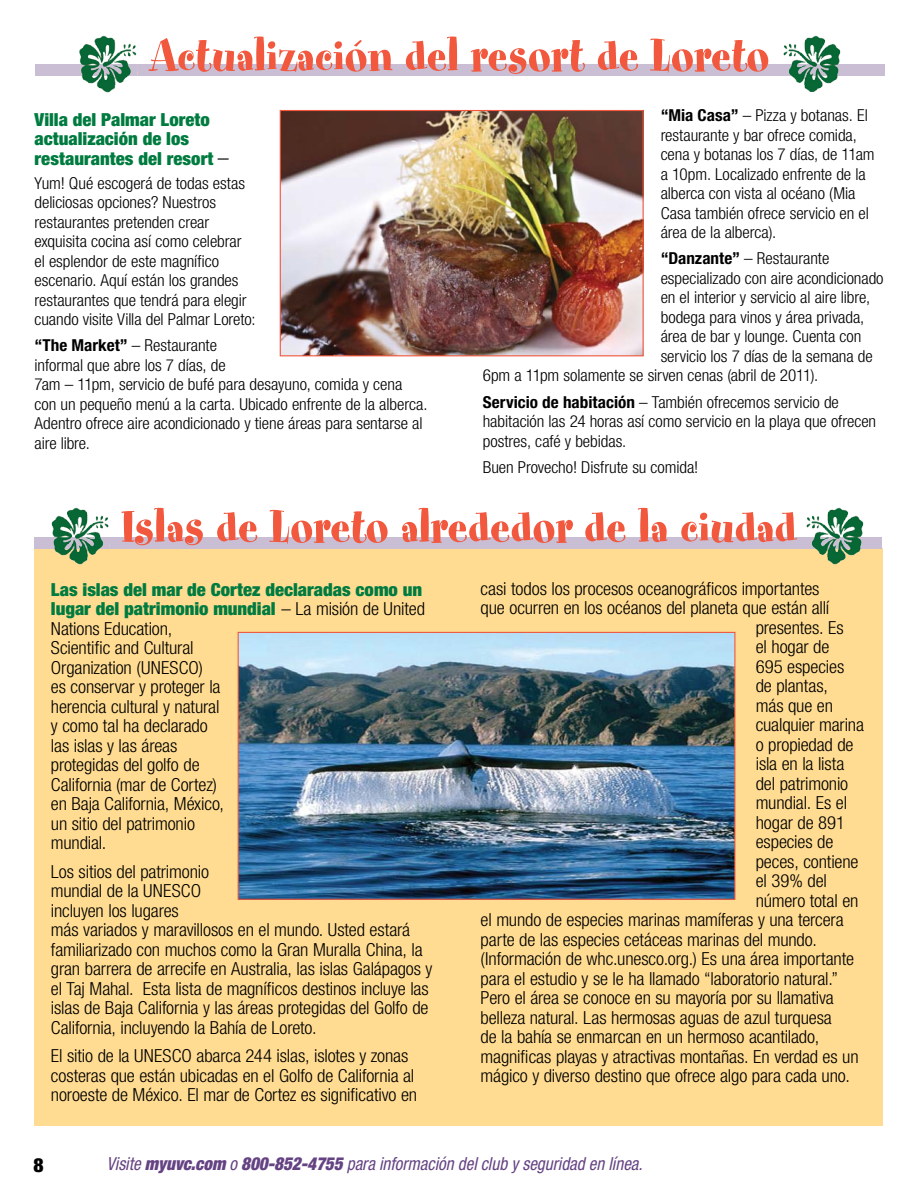
<style>
.page{position:relative;width:918px;height:1188px;background:#fff}
.page>*{position:absolute;margin:0;border:0;box-sizing:border-box;transform-origin:0 0}
.t1{font:50.7px "Spumoni LP Std";letter-spacing:.01em;color:#f1583e}
.t2{font:900 condensed 19.5px "Helvetica Neue LT Std";color:#000}
.t3{font:300 condensed 18px/19.5px "Helvetica Neue LT Std";letter-spacing:-.005em;color:#000;scale:1.04 1}
.t4{font:italic condensed 18px "Helvetica Neue LT Std";color:#654383;scale:.95 1}
.t5{font:900 condensed 18px/19.5px "Helvetica Neue LT Std";color:#007b40;scale:1.04 1}
.t6{font:300 condensed 16.5px/19.5px "Helvetica Neue LT Std";letter-spacing:-.005em;color:#000;scale:1.04 1}
.s1{font-weight:700}
.s2{font-weight:300;font-size:21px;color:#000}
.s3{font-weight:900;color:#007b40}
.s4{font-weight:900}
</style>
<div class="page">
<div style="left:35px;top:548px;width:848px;height:577px;background:#ffdc91"></div>
<div style="left:35px;top:64px;width:849px;height:12px;background:#c9bed3"></div>
<img style="left:282px;top:112px;width:360px;height:242px">
<div style="left:280px;top:110px;width:364px;height:246px;border:1px solid #f1583e"></div>
<img style="left:240px;top:634px;width:493px;height:264px">
<div style="left:238px;top:632px;width:497px;height:268px;border:1px solid #f1583e"></div>
<div style="left:35px;top:537px;width:847px;height:12px;background:#c9bed3"></div>
<img style="left:79px;top:35px;width:58px;height:58px">
<img style="left:783px;top:35px;width:58px;height:56px">
<img style="left:51px;top:507px;width:58px;height:58px">
<img style="left:806px;top:507px;width:58px;height:58px">
<h1 class="t1" style="left:150px;top:30px;width:621px">Actualización del resort de Loreto</h1>
<p class="t6" style="left:661px;top:105px;width:207px"><span class="s1">“Mia Casa”</span> – Pizza y botanas. El restaurante y bar ofrece comida, cena y botanas los 7 días, de 11am a 10pm. Localizado enfrente de la alberca con vista al océano (Mia<br>Casa también ofrece servicio en el área de la alberca).</p>
<p class="t6" style="left:661px;top:249px;width:164px"><span class="s1">“Danzante”</span> – Restaurante</p>
<p class="t6" style="left:661px;top:268px;width:216px">especializado con aire acondicionado</p>
<p class="t6" style="left:661px;top:288px;width:203px">en el interior y servicio al aire libre,</p>
<p class="t6" style="left:661px;top:307px;width:197px">bodega para vinos y área privada,</p>
<p class="t6" style="left:661px;top:327px;width:195px">área de bar y lounge. Cuenta con</p>
<p class="t6" style="left:661px;top:346px;width:205px">servicio los 7 días de la semana de</p>
<p class="t6" style="left:483px;top:366px;width:324px">6pm a 11pm solamente se sirven cenas (abril de 2011).</p>
<p class="t6" style="left:483px;top:392px;width:380px"><span class="s1">Servicio de habitación</span> – También ofrecemos servicio de habitación las 24 horas así como servicio en la playa que ofrecen postres, café y bebidas.</p>
<p class="t6" style="left:483px;top:457px;width:209px">Buen Provecho! Disfrute su comida!</p>
<p class="t5" style="left:35px;top:109px;width:188px">Villa del Palmar Loreto actualización de los restaurantes del resort <span class="s2">–</span></p>
<p class="t6" style="left:35px;top:173px;width:214px">Yum! Qué escogerá de todas estas deliciosas opciones? Nuestros restaurantes pretenden crear exquisita cocina así como celebrar el esplendor de este magnífico escenario. Aquí están los grandes restaurantes que tendrá para elegir cuando visite Villa del Palmar Loreto:</p>
<p class="t6" style="left:35px;top:336px;width:379px"><span class="s1">“The Market”</span> – Restaurante<br>informal que abre los 7 días, de<br>7am – 11pm, servicio de bufé para desayuno, comida y cena con un pequeño menú a la carta. Ubicado enfrente de la alberca.<br>Adentro ofrece aire acondicionado y tiene áreas para sentarse al aire libre.</p>
<h1 class="t1" style="left:121px;top:501px;width:677px">Islas de Loreto alrededor de la ciudad</h1>
<p class="t3" style="left:51px;top:580px;width:361px"><span class="s3">Las islas del mar de Cortez declaradas como un lugar del patrimonio mundial</span> – La misión de United<br>Nations Education,<br>Scientific and Cultural<br>Organization (UNESCO)<br>es conservar y proteger la<br>herencia cultural y natural<br>y como tal ha declarado<br>las islas y las áreas<br>protegidas del golfo de<br>California (mar de Cortez)<br>en Baja California, México,<br>un sitio del patrimonio<br>mundial.</p>
<p class="t3" style="left:51px;top:862px;width:368px">Los sitios del patrimonio<br>mundial de la UNESCO<br>incluyen los lugares<br>más variados y maravillosos en el mundo. Usted estará familiarizado con muchos como la Gran Muralla China, la gran barrera de arrecife en Australia, las islas Galápagos y el Taj Mahal. Esta lista de magníficos destinos incluye las islas de Baja California y las áreas protegidas del Golfo de California, incluyendo la Bahía de Loreto.</p>
<p class="t3" style="left:51px;top:1046px;width:354px">El sitio de la UNESCO abarca 244 islas, islotes y zonas costeras que están ubicadas en el Golfo de California al noroeste de México. El mar de Cortez es significativo en</p>
<p class="t3" style="left:481px;top:578px;width:327px">casi todos los procesos oceanográficos importantes</p>
<p class="t3" style="left:481px;top:598px;width:337px">que ocurren en los océanos del planeta que están allí</p>
<p class="t3" style="left:756px;top:617px;width:86px">presentes. Es</p>
<p class="t3" style="left:756px;top:637px;width:72px">el hogar de</p>
<p class="t3" style="left:756px;top:656px;width:87px">695 especies</p>
<p class="t3" style="left:756px;top:676px;width:71px">de plantas,</p>
<p class="t3" style="left:756px;top:695px;width:76px">más que en</p>
<p class="t3" style="left:756px;top:715px;width:106px">cualquier marina</p>
<p class="t3" style="left:756px;top:734px;width:96px">o propiedad de</p>
<p class="t3" style="left:756px;top:754px;width:87px">isla en la lista</p>
<p class="t3" style="left:756px;top:773px;width:90px">del patrimonio</p>
<p class="t3" style="left:756px;top:793px;width:89px">mundial. Es el</p>
<p class="t3" style="left:756px;top:812px;width:87px">hogar de 891</p>
<p class="t3" style="left:756px;top:832px;width:76px">especies de</p>
<p class="t3" style="left:756px;top:851px;width:100px">peces, contiene</p>
<p class="t3" style="left:756px;top:871px;width:70px">el 39% del</p>
<p class="t3" style="left:756px;top:890px;width:100px">número total en</p>
<p class="t3" style="left:481px;top:910px;width:351px">el mundo de especies marinas mamíferas y una tercera</p>
<p class="t3" style="left:481px;top:929px;width:325px">parte de las especies cetáceas marinas del mundo.</p>
<p class="t3" style="left:481px;top:949px;width:361px">(Información de whc.unesco.org.) Es una área importante</p>
<p class="t3" style="left:481px;top:968px;width:345px">para el estudio y se le ha llamado “laboratorio natural.”</p>
<p class="t3" style="left:481px;top:988px;width:341px">Pero el área se conoce en su mayoría por su llamativa</p>
<p class="t3" style="left:481px;top:1007px;width:339px">belleza natural. Las hermosas aguas de azul turquesa</p>
<p class="t3" style="left:481px;top:1027px;width:327px">de la bahía se enmarcan en un hermoso acantilado,</p>
<p class="t3" style="left:481px;top:1046px;width:365px">magnificas playas y atractivas montañas. En verdad es un</p>
<p class="t3" style="left:481px;top:1066px;width:357px">mágico y diverso destino que ofrece algo para cada uno.</p>
<p class="t2" style="left:33px;top:1153px;width:12px">8</p>
<p class="t4" style="left:107px;top:1153px;width:565px">Visite <span class="s4">myuvc.com</span> o <span class="s4">800-852-4755</span> para información del club y seguridad en línea.</p>
</div>
